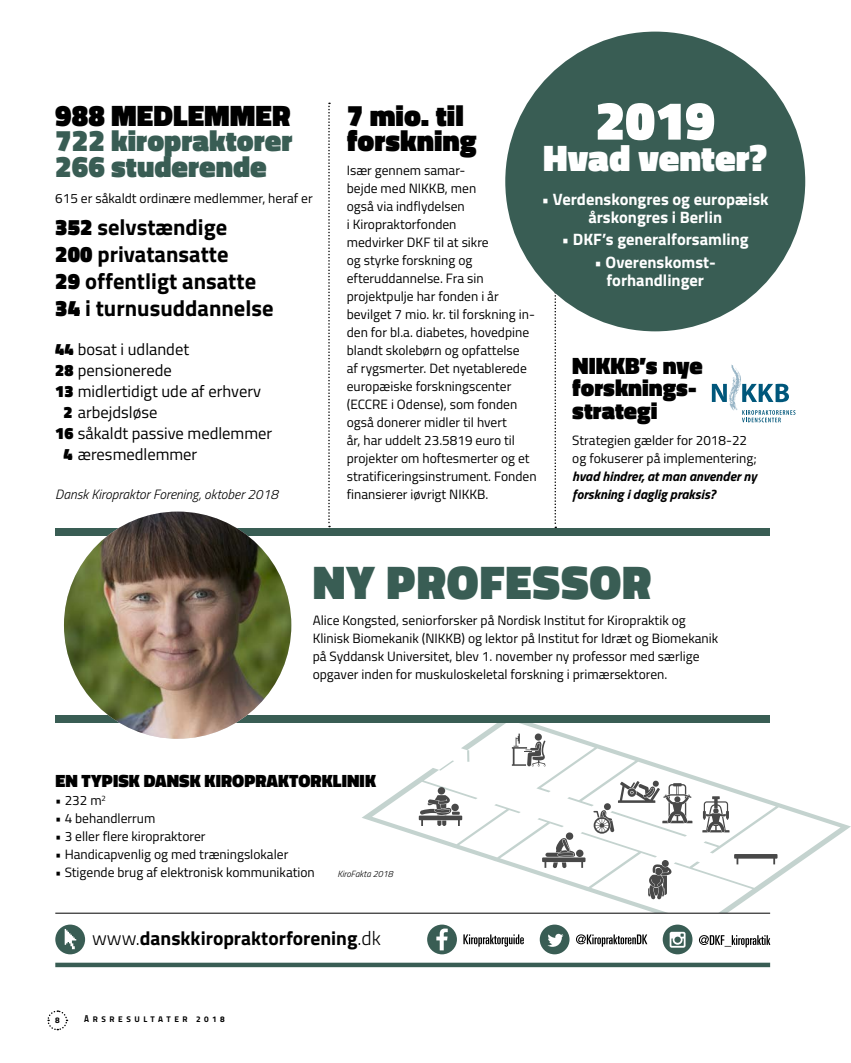
<style>
.page{position:relative;width:851px;height:1063px;background:#fff}
.page>*{position:absolute;margin:0;border:0;box-sizing:border-box;transform-origin:0 0}
.t1{font:900 54.3px "Titillium";color:#fff}
.t2{font:900 48px "Titillium";letter-spacing:.02em;color:#395d54}
.t3{font:900 37.5px "Titillium";color:#fff}
.t4{font:900 30px/25.5px "Titillium";color:#000}
.t5{font:900 30px/25.5px "Titillium";color:#395d54}
.t6{font:900 24px/22.5px "Titillium";color:#000}
.t7{font:700 22.5px/27px "Titillium";color:#000}
.t8{font:700 19.5px "Titillium";color:#000}
.t9{font:900 18px "Titillium";letter-spacing:.005em;color:#000}
.t10{font:16.5px "Titillium";color:#000}
.t11{font:700 16.5px/18px "Titillium";color:#fff;text-align:center}
.t12{font:13.5px/18px "Titillium";color:#000}
.t13{font:italic 700 13.5px/18px "Titillium";color:#000}
.t14{font:italic 300 13.5px "Titillium";color:#000}
.t15{font:italic 300 9px "Titillium";color:#000}
.t16{font:700 8.25px "Titillium";letter-spacing:.43em;color:#000}
.s1{font-weight:900}
.s2{font-weight:300}
</style>
<div class="page">
<svg style="left:47px;top:1010px;width:21px;height:21px"></svg>
<svg style="left:711px;top:364px;width:84px;height:58px"></svg>
<svg style="left:554px;top:292px;width:2px;height:236px"></svg>
<div style="left:505px;top:32px;width:300px;height:299px;background:#395d54;border-radius:50%"></div>
<svg style="left:361px;top:722px;width:489px;height:207px"></svg>
<svg style="left:456px;top:750px;width:24px;height:12px"></svg>
<svg style="left:542px;top:832px;width:43px;height:36px"></svg>
<svg style="left:512px;top:734px;width:33px;height:32px"></svg>
<svg style="left:702px;top:796px;width:27px;height:36px"></svg>
<svg style="left:593px;top:780px;width:99px;height:57px"></svg>
<div style="left:437px;top:787px;width:8px;height:8px;background:#484848;border-radius:50%"></div>
<svg style="left:418px;top:795px;width:44px;height:31px"></svg>
<div style="left:661px;top:860px;width:7px;height:7px;background:#484848;border-radius:50%"></div>
<svg style="left:648px;top:864px;width:23px;height:36px"></svg>
<svg style="left:734px;top:854px;width:43px;height:10px"></svg>
<div style="left:518px;top:913px;width:274px;height:72px;background:#fff"></div>
<div style="left:662px;top:925px;width:30px;height:29px;background:#395d54;border-radius:50%"></div>
<svg style="left:669px;top:932px;width:16px;height:16px"></svg>
<svg style="left:699px;top:935px;width:71px;height:12px"></svg>
<div style="left:539px;top:925px;width:30px;height:29px;background:#395d54;border-radius:50%"></div>
<svg style="left:547px;top:934px;width:16px;height:13px"></svg>
<svg style="left:576px;top:934px;width:71px;height:13px"></svg>
<div style="left:427px;top:925px;width:30px;height:29px;background:#395d54;border-radius:50%"></div>
<svg style="left:436px;top:929px;width:11px;height:21px"></svg>
<svg style="left:463px;top:934px;width:60px;height:13px"></svg>
<div style="left:55px;top:925px;width:30px;height:29px;background:#395d54;border-radius:50%"></div>
<hr style="left:55px;top:963px;width:715px;height:4px;background:#395d54">
<hr style="left:55px;top:913px;width:715px;height:1px;background:#000">
<div style="left:55px;top:528px;width:715px;height:7px;background:#395d54"></div>
<div style="left:55px;top:715px;width:715px;height:7px;background:#395d54"></div>
<svg style="left:328px;top:103px;width:2px;height:424px"></svg>
<svg style="left:65px;top:929px;width:11px;height:20px"></svg>
<img style="left:64px;top:512px;width:227px;height:227px;border-radius:114px">
<h3 class="t4" style="left:55px;top:103px;width:237px">988 MEDLEMMER</h3>
<h3 class="t5" style="left:55px;top:128px;width:239px">722 kiropraktorer<br>266 studerende</h3>
<p class="t12" style="left:55px;top:189px;width:259px">615 er såkaldt ordinære medlemmer, heraf er</p>
<h3 class="t7" style="left:55px;top:212px;width:220px"><span class="s1">352</span> selvstændige<br><span class="s1">200</span> privatansatte<br><span class="s1">29</span> offentligt ansatte<br><span class="s1">34</span> i turnusuddannelse</h3>
<p class="t10" style="left:55px;top:337px;width:135px"><span class="s1">44</span> bosat i udlandet</p>
<p class="t10" style="left:55px;top:358px;width:118px"><span class="s1">28</span> pensionerede</p>
<p class="t10" style="left:55px;top:379px;width:207px"><span class="s1">13</span> midlertidigt ude af erhverv</p>
<p class="t10" style="left:64px;top:400px;width:95px"><span class="s1">2</span> arbejdsløse</p>
<p class="t10" style="left:55px;top:421px;width:218px"><span class="s1">16</span> såkaldt passive medlemmer</p>
<p class="t10" style="left:64px;top:442px;width:135px"><span class="s1">4</span> æresmedlemmer</p>
<p class="t14" style="left:55px;top:485px;width:224px">Dansk Kiropraktor Forening, oktober 2018</p>
<h1 class="t1" style="left:595px;top:81px;width:121px">2019</h1>
<h3 class="t3" style="left:543px;top:131px;width:225px">Hvad venter?</h3>
<h3 class="t4" style="left:347px;top:103px;width:131px">7 mio. til forskning</h3>
<p class="t12" style="left:347px;top:161px;width:191px">Især gennem samar-<br>bejde med NIKKB, men<br>også via indflydelsen<br>i Kiropraktorfonden<br>medvirker DKF til at sikre<br>og styrke forskning og efteruddannelse. Fra sin projektpulje har fonden i år bevilget 7 mio. kr. til forskning in&shy;den for bl.a. diabetes, hovedpine blandt skolebørn og opfattelse<br>af rygsmerter. Det nyetablerede europæiske forskningscenter (ECCRE i Odense), som fonden også donerer midler til hvert<br>år, har uddelt 23.5819 euro til projekter om hoftesmerter og et stratificeringsinstrument. Fonden finansierer iøvrigt NIKKB.</p>
<p class="t11" style="left:541px;top:189px;width:228px">• Verdenskongres og europæisk årskongres i Berlin</p>
<p class="t11" style="left:561px;top:230px;width:188px">• DKF’s generalforsamling</p>
<p class="t11" style="left:594px;top:252px;width:123px">• Overenskomst&shy;forhandlinger</p>
<h3 class="t6" style="left:572px;top:354px;width:132px">NIKKB’s nye forsknings&shy;strategi</h3>
<p class="t12" style="left:572px;top:431px;width:186px">Strategien gælder for 2018-22 og fokuserer på implementering;</p>
<p class="t13" style="left:572px;top:467px;width:186px">hvad hindrer, at man anvender ny forskning i daglig praksis?</p>
<h2 class="t2" style="left:313px;top:547px;width:340px">NY PROFESSOR</h2>
<p class="t12" style="left:313px;top:611px;width:407px">Alice Kongsted, seniorforsker på Nordisk Institut for Kiropraktik og Klinisk Biomekanik (NIKKB) og lektor på Institut for Idræt og Biomekanik på Syddansk Universitet, blev 1. november ny professor med særlige opgaver inden for muskuloskeletal forskning i primærsektoren.</p>
<h3 class="t9" style="left:55px;top:768px;width:322px">EN TYPISK DANSK KIROPRAKTORKLINIK</h3>
<p class="t12" style="left:55px;top:791px;width:52px">• 232 m<sup>2</sup></p>
<p class="t12" style="left:55px;top:809px;width:101px">• 4 behandlerrum</p>
<p class="t12" style="left:55px;top:827px;width:152px">• 3 eller flere kiropraktorer</p>
<p class="t12" style="left:55px;top:845px;width:234px">• Handicapvenlig og med træningslokaler</p>
<p class="t12" style="left:55px;top:863px;width:261px">• Stigende brug af elektronisk kommunikation</p>
<p class="t15" style="left:337px;top:868px;width:57px">KiroFakta 2018</p>
<h3 class="t8" style="left:92px;top:923px;width:290px"><span class="s2">www.</span>danskkiropraktorforening<span class="s2">.dk</span></h3>
<p class="t16" style="left:55px;top:1014px;width:6px">8</p>
<p class="t16" style="left:84px;top:1013px;width:142px">ÅRSRESULTATER 2018</p>
</div>
